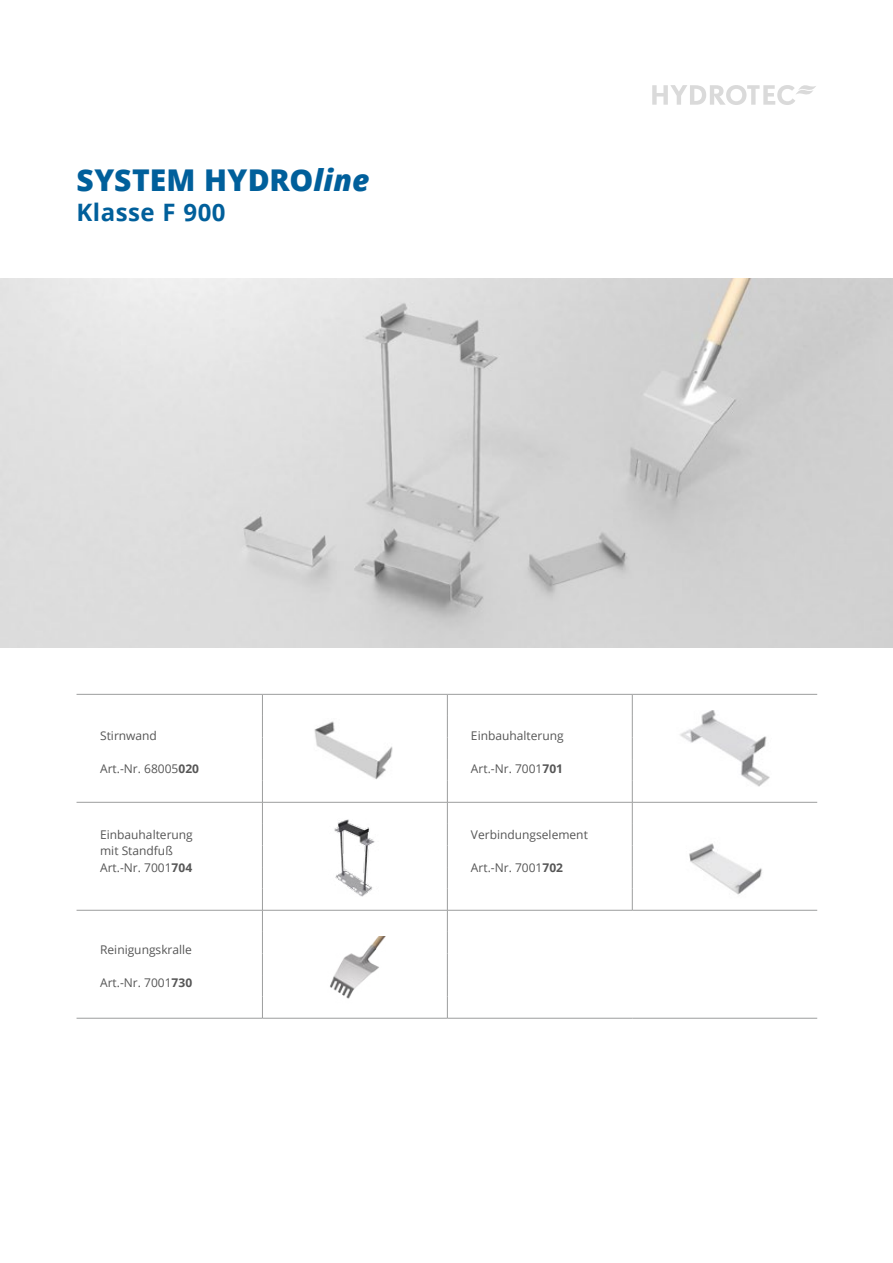
<style>
.page{position:relative;width:893px;height:1263px;background:#fff}
.page>*{position:absolute;margin:0;border:0;box-sizing:border-box;transform-origin:0 0}
.t1{font:800 30px "Open Sans";letter-spacing:.01em;color:#005f9b}
.t2{font:700 24px "Open Sans";letter-spacing:.02em;color:#005f9b}
.t3{font:12px/16.5px "Open Sans";color:#565656}
.s1{font-style:italic}
.s2{font-weight:700}
</style>
<div class="page">
<svg style="left:652px;top:85px;width:164px;height:20px"></svg>
<img style="left:314px;top:721px;width:79px;height:59px">
<img style="left:334px;top:819px;width:41px;height:78px">
<img style="left:689px;top:843px;width:73px;height:52px">
<img style="left:330px;top:936px;width:56px;height:63px">
<hr style="left:77px;top:694px;width:185px;height:1px;background:#9c9d9d">
<hr style="left:447px;top:694px;width:185px;height:1px;background:#9c9d9d">
<hr style="left:262px;top:694px;width:185px;height:1px;background:#9c9d9d">
<hr style="left:632px;top:694px;width:185px;height:1px;background:#9c9d9d">
<hr style="left:77px;top:802px;width:185px;height:1px;background:#9c9d9d">
<hr style="left:447px;top:802px;width:185px;height:1px;background:#9c9d9d">
<hr style="left:262px;top:802px;width:185px;height:1px;background:#9c9d9d">
<hr style="left:632px;top:802px;width:185px;height:1px;background:#9c9d9d">
<svg style="left:632px;top:694px;width:1px;height:216px"></svg>
<hr style="left:77px;top:910px;width:185px;height:1px;background:#9c9d9d">
<hr style="left:447px;top:910px;width:185px;height:1px;background:#9c9d9d">
<hr style="left:632px;top:910px;width:185px;height:1px;background:#9c9d9d">
<hr style="left:77px;top:1018px;width:185px;height:1px;background:#9c9d9d">
<hr style="left:447px;top:1018px;width:185px;height:1px;background:#9c9d9d">
<hr style="left:632px;top:1018px;width:185px;height:1px;background:#9c9d9d">
<svg style="left:262px;top:694px;width:1px;height:324px"></svg>
<hr style="left:262px;top:910px;width:185px;height:1px;background:#9c9d9d">
<hr style="left:262px;top:1018px;width:185px;height:1px;background:#9c9d9d">
<svg style="left:447px;top:694px;width:1px;height:324px"></svg>
<img style="left:0;top:278px;width:893px;height:369px">
<img style="left:680px;top:711px;width:90px;height:76px">
<h1 class="t1" style="left:77px;top:157px;width:294px">SYSTEM HYDRO<span class="s1">line</span></h1>
<h2 class="t2" style="left:77px;top:195px;width:151px">Klasse F 900</h2>
<p class="t3" style="left:100px;top:727px;width:58px">Stirnwand</p>
<p class="t3" style="left:100px;top:760px;width:100px">Art.-Nr. 68005<span class="s2">020</span></p>
<p class="t3" style="left:471px;top:727px;width:94px">Einbauhalterung</p>
<p class="t3" style="left:471px;top:760px;width:94px">Art.-Nr. 7001<span class="s2">701</span></p>
<p class="t3" style="left:100px;top:826px;width:94px">Einbauhalterung mit Standfuß<br>Art.-Nr. 7001<span class="s2">704</span></p>
<p class="t3" style="left:471px;top:826px;width:118px">Verbindungselement</p>
<p class="t3" style="left:471px;top:859px;width:94px">Art.-Nr. 7001<span class="s2">702</span></p>
<p class="t3" style="left:100px;top:941px;width:93px">Reinigungskralle</p>
<p class="t3" style="left:100px;top:974px;width:94px">Art.-Nr. 7001<span class="s2">730</span></p>
</div>
